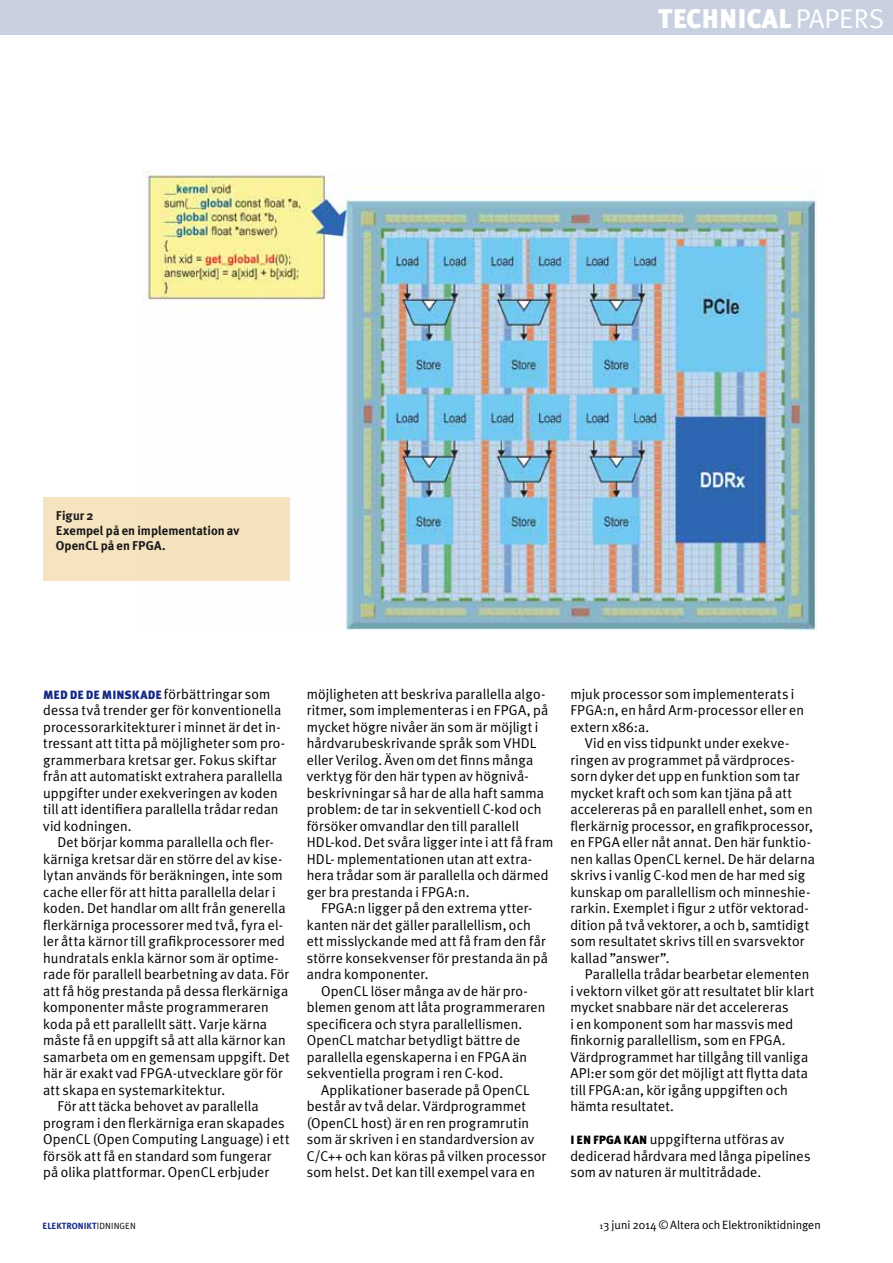
<style>
.page{position:relative;width:893px;height:1263px;background:#fff}
.page>*{position:absolute;margin:0;border:0;box-sizing:border-box;transform-origin:0 0}
.t1{font:900 27px "Meta Plus";color:#fff}
.t2{font:14.25px/16.5px "Meta Plus Normal";letter-spacing:.005em;color:#000}
.t3{font:700 12.75px/15px "Meta Plus";letter-spacing:.005em;color:#000}
.t4{font:12px "Meta Plus Normal";color:#000}
.t5{font:900 12px "Meta Plus";color:#162983}
.t6{font:700 9px "Meta Plus";color:#162983}
.s1{font-family:"Meta Plus Normal";font-weight:400}
.s2{font-family:"Meta Plus";font-weight:900;font-size:12px;color:#162983}
.s3{font-family:"Meta Plus";font-weight:900;font-size:12px}
.s4{font-family:"Meta Plus Normal";font-weight:400;color:#000}
.s5{font-size:9px}
</style>
<div class="page">
<div style="left:0;top:0;width:893px;height:34px;background:#c9d1e1"></div>
<img style="left:144px;top:171px;width:672px;height:459px">
<div style="left:43px;top:497px;width:247px;height:83px;background:#f5e3c0"></div>
<h1 class="t1" style="left:658px;top:3px;width:228px">TECHNICAL <span class="s1">PAPERS</span></h1>
<p class="t3" style="left:56px;top:508px;width:185px">Figur 2<br>Exempel på en implementation av<br>OpenCL på en FPGA.</p>
<p class="t2" style="left:43px;top:685px;width:244px;text-indent:81px"><span class="s2">SKADE</span> förbättringar som dessa två trender ger för konventionella processorarkitekturer i minnet är det in&shy;tressant att titta på möjligheter som pro&shy;grammerbara kretsar ger. Fokus skiftar från att automatiskt extrahera parallella uppgifter under exekveringen av koden till att identifiera parallella trådar redan vid kodningen.</p>
<p class="t2" style="left:57px;top:834px;width:218px">Det börjar komma parallella och fler-</p>
<p class="t2" style="left:43px;top:850px;width:241px">kärniga kretsar där en större del av kise-</p>
<p class="t2" style="left:43px;top:867px;width:241px">lytan används för beräkningen, inte som</p>
<p class="t2" style="left:43px;top:883px;width:234px">cache eller för att hitta parallella delar i</p>
<p class="t2" style="left:43px;top:900px;width:244px">koden. Det handlar om allt från generella</p>
<p class="t2" style="left:43px;top:916px;width:241px">flerkärniga processorer med två, fyra el-</p>
<p class="t2" style="left:43px;top:933px;width:243px">ler åtta kärnor till grafikprocessorer med</p>
<p class="t2" style="left:43px;top:949px;width:237px">hundratals enkla kärnor som är optime-</p>
<p class="t2" style="left:43px;top:966px;width:248px">rade för parallell bearbetning av data. För</p>
<p class="t2" style="left:43px;top:982px;width:247px">att få hög prestanda på dessa flerkärniga</p>
<p class="t2" style="left:43px;top:999px;width:227px">komponenter måste programmeraren</p>
<p class="t2" style="left:43px;top:1015px;width:226px">koda på ett parallellt sätt. Varje kärna</p>
<p class="t2" style="left:43px;top:1032px;width:244px">måste få en uppgift så att alla kärnor kan</p>
<p class="t2" style="left:43px;top:1048px;width:248px">samarbeta om en gemensam uppgift. Det</p>
<p class="t2" style="left:43px;top:1065px;width:241px">här är exakt vad FPGA-utvecklare gör för</p>
<p class="t2" style="left:43px;top:1081px;width:184px">att skapa en systemarkitektur.</p>
<p class="t2" style="left:57px;top:1098px;width:203px">För att täcka behovet av parallella</p>
<p class="t2" style="left:43px;top:1114px;width:243px">program i den flerkärniga eran skapades</p>
<p class="t2" style="left:43px;top:1131px;width:248px">OpenCL (Open Computing Language) i ett</p>
<p class="t2" style="left:43px;top:1147px;width:230px">försök att få en standard som fungerar</p>
<p class="t2" style="left:43px;top:1164px;width:227px">på olika plattformar. OpenCL erbjuder</p>
<p class="t5" style="left:43px;top:687px;width:67px">MED DE DE MIN</p>
<p class="t2" style="left:307px;top:685px;width:248px">möjligheten att beskriva parallella algo&shy;ritmer, som implementeras i en FPGA, på mycket högre nivåer än som är möjligt i hårdvarubeskrivande språk som VHDL eller Verilog. Även om det finns många verktyg för den här typen av högnivå&shy;beskrivningar så har de alla haft samma problem: de tar in sekventiell C-kod och försöker omvandlar den till parallell HDL-kod. Det svåra ligger inte i att få fram HDL- mplementationen utan att extra&shy;hera trådar som är parallella och därmed ger bra prestanda i FPGA:n.</p>
<p class="t2" style="left:307px;top:900px;width:243px;text-indent:14px">FPGA:n ligger på den extrema ytter&shy;kanten när det gäller parallellism, och ett misslyckande med att få fram den får större konsekvenser för prestanda än på andra komponenter.</p>
<p class="t2" style="left:307px;top:982px;width:240px;text-indent:14px">OpenCL löser många av de här pro&shy;blemen genom att låta programmeraren specificera och styra parallellismen.<br>OpenCL matchar betydligt bättre de parallella egenskaperna i en FPGA än sekventiella program i ren C-kod.</p>
<p class="t2" style="left:307px;top:1081px;width:241px;text-indent:14px">Applikationer baserade på OpenCL består av två delar. Värdprogrammet (OpenCL host) är en ren programrutin som är skriven i en standardversion av C/C++ och kan köras på vilken processor som helst. Det kan till exempel vara en</p>
<p class="t2" style="left:570px;top:685px;width:235px">mjuk processor som implementerats i<br>FPGA:n, en hård Arm-processor eller en extern x86:a.</p>
<p class="t2" style="left:570px;top:735px;width:246px;text-indent:14px">Vid en viss tidpunkt under exekve&shy;ringen av programmet på värdproces&shy;sorn dyker det upp en funktion som tar mycket kraft och som kan tjäna på att accelereras på en parallell enhet, som en flerkärnig processor, en grafikprocessor, en FPGA eller nåt annat. Den här funktio&shy;nen kallas OpenCL kernel. De här delarna skrivs i vanlig C-kod men de har med sig kunskap om parallellism och minneshie&shy;rarkin. Exemplet i figur 2 utför vektorad&shy;dition på två vektorer, a och b, samtidigt som resultatet skrivs till en svarsvektor kallad ”answer”.</p>
<p class="t2" style="left:570px;top:966px;width:245px;text-indent:14px">Parallella trådar bearbetar elementen i vektorn vilket gör att resultatet blir klart mycket snabbare när det accelereras<br>i en komponent som har massvis med finkornig parallellism, som en FPGA.<br>Värdprogrammet har tillgång till vanliga API:er som gör det möjligt att flytta data till FPGA:an, kör igång uppgiften och hämta resultatet.</p>
<p class="t2" style="left:570px;top:1131px;width:242px"><span class="s3">I EN FPGA KAN</span> uppgifterna utföras av dedicerad hårdvara med långa pipelines som av naturen är multitrådade.</p>
<p class="t6" style="left:43px;top:1220px;width:95px">ELEKTRONIKT<span class="s4">IDNINGEN</span></p>
<p class="t4" style="left:599px;top:1217px;width:223px"><span class="s5">1</span>3 juni 2014 © Altera och Elektroniktidningen</p>
</div>
